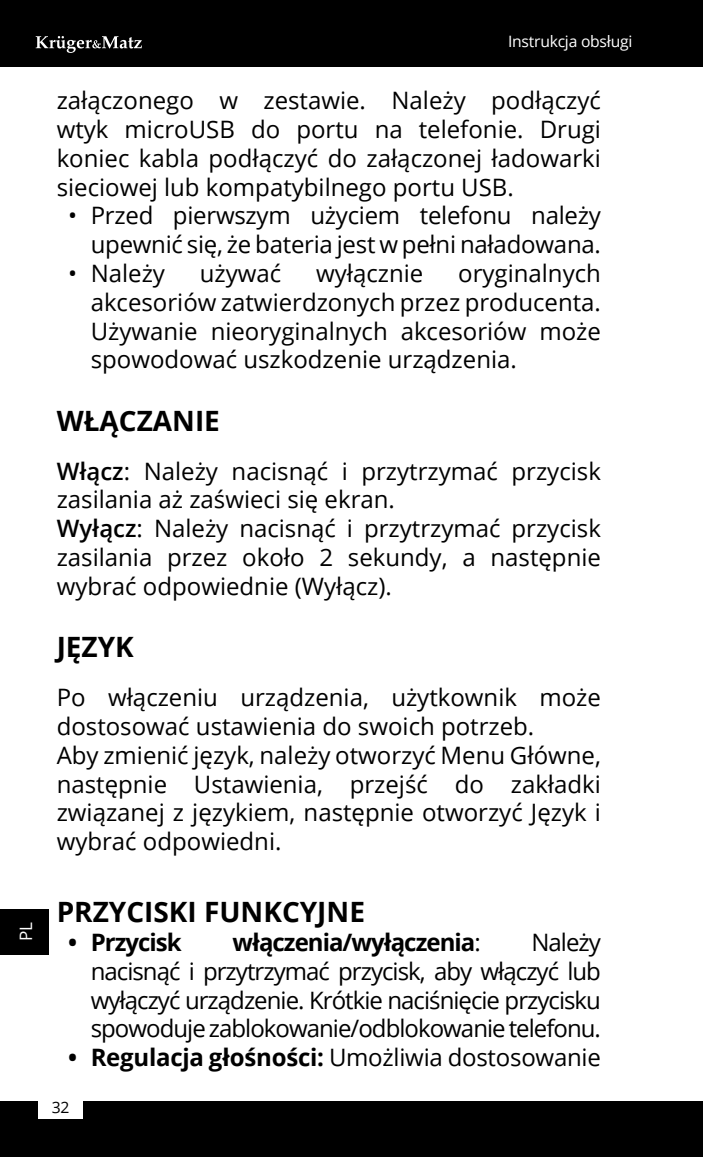
<style>
.page{position:relative;width:703px;height:1157px;background:#fff}
.page>*{position:absolute;margin:0;border:0;box-sizing:border-box;transform-origin:0 0}
.t1{font:700 28px "Open Sans";color:#000}
.t2{font:24px/28.8px "Open Sans";color:#000;text-align:justify}
.t3{font:700 24px "Open Sans";letter-spacing:-.04em;color:#000}
.t4{font:17.2px "Open Sans";color:#fff}
.t5{font:15.6px "Open Sans";letter-spacing:-.015em;color:#fff}
.t6{font:15.6px "Open Sans";color:#000}
.s1{font-weight:600}
.s2{font-weight:400}
.s3{font-weight:700}
</style>
<div class="page">
<div style="left:0;top:0;width:703px;height:67px;background:#000"></div>
<div style="left:0;top:1101px;width:703px;height:56px;background:#000"></div>
<svg style="left:36px;top:36px;width:106px;height:17px"></svg>
<div style="left:39px;top:1095px;width:44px;height:24px;background:#fff"></div>
<div style="left:0;top:909px;width:48px;height:45px;background:#000"></div>
<p class="t4" style="left:14px;top:941px;width:21px;rotate:-90deg">PL</p>
<p class="t5" style="left:508px;top:30px;width:126px">Instrukcja obsługi</p>
<p class="t2" style="left:57px;top:85px;width:546px">załączonego w zestawie. Należy podłączyć wtyk microUSB do portu na telefonie. Drugi koniec kabla podłączyć do załączonej ładowarki sieciowej lub kompatybilnego portu USB.</p>
<p class="t2" style="left:68px;top:201px;width:534px;text-align:right">• Przed pierwszym użyciem telefonu należy upewnić się, że bateria jest w pełni naładowana.</p>
<p class="t2" style="left:68px;top:258px;width:98px">• Należy</p>
<p class="t2" style="left:200px;top:258px;width:83px">używać</p>
<p class="t2" style="left:316px;top:258px;width:109px">wyłącznie</p>
<p class="t2" style="left:91px;top:258px;width:512px;text-indent:368px">oryginalnych akcesoriów zatwierdzonych przez producenta.<br>Używanie nieoryginalnych akcesoriów może spowodować uszkodzenie urządzenia.</p>
<p class="t1" style="left:57px;top:401px;width:161px">WŁĄCZAN IE</p>
<p class="t2" style="left:57px;top:456px;width:546px;text-align:left"><span class="s1">Włącz</span>: Należy nacisnąć i przytrzymać przycisk zasilania aż zaświeci się ekran.<br><span class="s1">Wyłącz</span>: Należy nacisnąć i przytrzymać przycisk zasilania przez około 2 sekundy, a następnie wybrać odpowiednie (Wyłącz).</p>
<p class="t1" style="left:57px;top:627px;width:79px">JĘZYK</p>
<p class="t2" style="left:57px;top:682px;width:546px;text-align:left">Po włączeniu urządzenia, użytkownik może dostosować ustawienia do swoich potrzeb.<br>Aby zmienić język, należy otworzyć Menu Główne, następnie Ustawienia, przejść do zakładki związanej z językiem, następnie otworzyć Język i wybrać odpowiedni.</p>
<p class="t1" style="left:57px;top:892px;width:84px">Przyciski</p>
<p class="t1" style="left:204px;top:892px;width:20px">funkc</p>
<p class="t1" style="left:300px;top:892px;width:35px">yjne</p>
<p class="t3" style="left:68px;top:925px;width:115px">• Przycisk</p>
<p class="t3" style="left:232px;top:925px;width:250px">włączenia/wyłączenia<span class="s2">:</span></p>
<p class="t2" style="left:91px;top:927px;width:512px;text-indent:441px">Należy nacisnąć i przytrzymać przycisk, aby włączyć lub wyłączyć urządzenie. Krótkie naciśnięcie przycisku spowoduje zablokowanie/odblokowanie telefonu.</p>
<p class="t2" style="left:68px;top:1042px;width:534px"><span class="s3">• Regulacja głośności:</span> Umożliwia dostosowanie</p>
<p class="t6" style="left:52px;top:1096px;width:19px">32</p>
</div>
